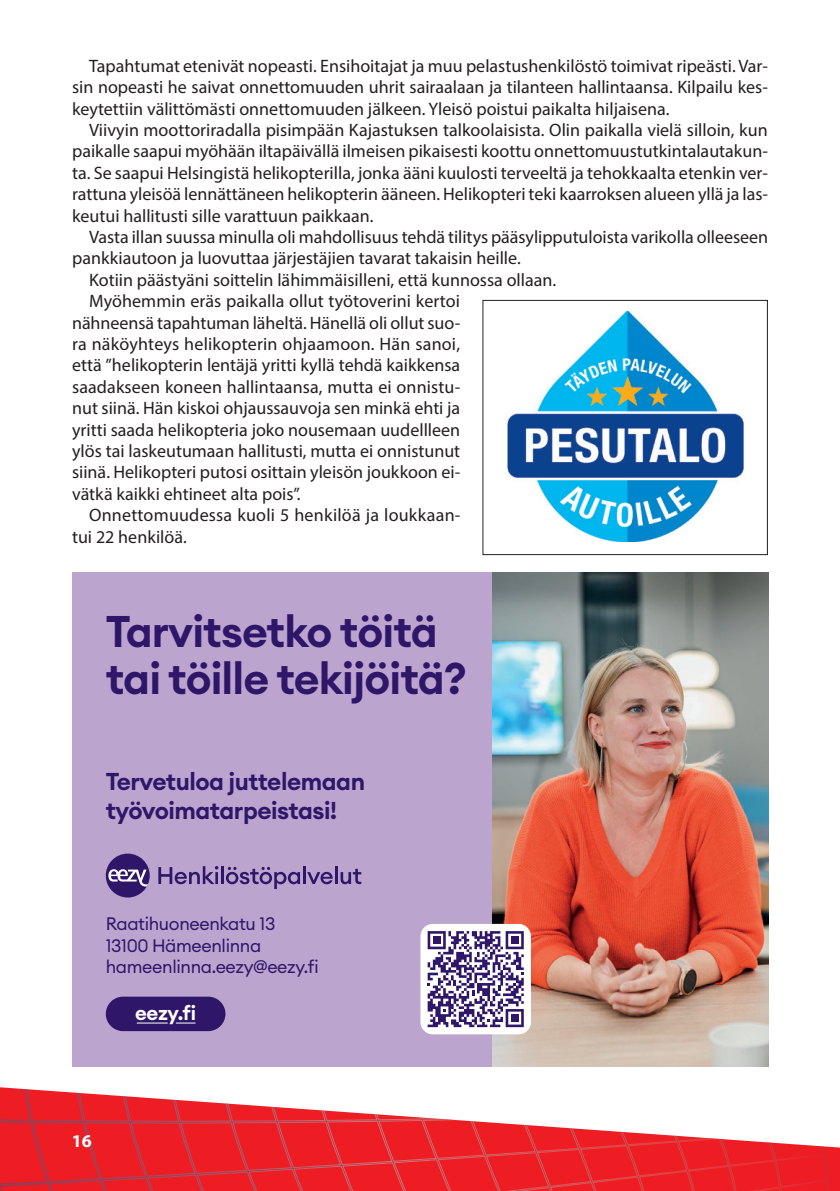
<style>
.page{position:relative;width:840px;height:1191px;background:#fff}
.page>*{position:absolute;margin:0;border:0;box-sizing:border-box;transform-origin:0 0}
.t1{font:600 43.8px/46.8px "Euclid Circular A";letter-spacing:-.02em;color:#2f1669}
.t2{font:600 24px/28.8px "Euclid Circular A";letter-spacing:-.02em;color:#2f1669}
.t3{font:600 20px "Euclid Circular A";color:#fff}
.leipis_sis{font:18px/21.4px "Myriad Pro";color:#231f20;text-align:justify}
.t4{font:700 18px "Myriad Pro";color:#fff}
.t5{font:17.8px/21.4px "Euclid Circular A";letter-spacing:-.02em;color:#2f1669}
</style>
<div class="page">
<svg style="left:0;top:1087px;width:839px;height:104px"></svg>
<div style="left:72px;top:572px;width:494px;height:494px;background:#bba5cf"></div>
<img style="left:492px;top:572px;width:276px;height:494px">
<div style="left:106px;top:996px;width:119px;height:35px;background:#2f1669;border-radius:17px"></div>
<svg style="left:158px;top:866px;width:203px;height:23px"></svg>
<div style="left:106px;top:853px;width:44px;height:44px;background:#2f1669;border-radius:50%"></div>
<svg style="left:108px;top:869px;width:40px;height:17px"></svg>
<div style="left:420px;top:924px;width:110px;height:110px;background:#fff;border-radius:12px"></div>
<svg style="left:427px;top:931px;width:96px;height:96px"></svg>
<div style="left:510px;top:936px;width:8px;height:8px;background:#2f1669"></div>
<div style="left:432px;top:936px;width:8px;height:8px;background:#2f1669"></div>
<div style="left:510px;top:1014px;width:8px;height:8px;background:#2f1669"></div>
<hr style="left:137px;top:1022px;width:31px;height:1px;background:#fff">
<svg style="left:176px;top:1022px;width:19px;height:1px"></svg>
<div style="left:482px;top:300px;width:285px;height:255px;border:1px solid #231f20"></div>
<img style="left:507px;top:312px;width:237px;height:230px">
<p class="leipis_sis" style="left:72px;top:55px;width:697px;text-indent:17px">Tapahtumat etenivät nopeasti. Ensihoitajat ja muu pelastushenkilöstö toimivat ripeästi. Var&shy;sin nopeasti he saivat onnettomuuden uhrit sairaalaan ja tilanteen hallintaansa. Kilpailu kes&shy;keytettiin välittömästi onnettomuuden jälkeen. Yleisö poistui paikalta hiljaisena.</p>
<p class="leipis_sis" style="left:72px;top:119px;width:697px;text-indent:17px">Viivyin moottoriradalla pisimpään Kajastuksen talkoolaisista. Olin paikalla vielä silloin, kun paikalle saapui myöhään iltapäivällä ilmeisen pikaisesti koottu onnettomuustutkintalautakun&shy;ta. Se saapui Helsingistä helikopterilla, jonka ääni kuulosti terveeltä ja tehokkaalta etenkin ver&shy;rattuna yleisöä lennättäneen helikopterin ääneen. Helikopteri teki kaarroksen alueen yllä ja las&shy;keutui hallitusti sille varattuun paikkaan.</p>
<p class="leipis_sis" style="left:72px;top:226px;width:697px;text-indent:17px">Vasta illan suussa minulla oli mahdollisuus tehdä tilitys pääsylipputuloista varikolla olleeseen pankkiautoon ja luovuttaa järjestäjien tavarat takaisin heille.</p>
<p class="leipis_sis" style="left:89px;top:269px;width:468px">Kotiin päästyäni soittelin lähimmäisilleni, että kunnossa ollaan.</p>
<p class="leipis_sis" style="left:72px;top:290px;width:389px;text-indent:17px">Myöhemmin eräs paikalla ollut työtoverini kertoi nähneensä tapahtuman läheltä. Hänellä oli ollut suo&shy;ra näköyhteys helikopterin ohjaamoon. Hän sanoi, että ”helikopterin lentäjä yritti kyllä tehdä kaikkensa saadakseen koneen hallintaansa, mutta ei onnistu&shy;nut siinä. Hän kiskoi ohjaussauvoja sen minkä ehti ja yritti saada helikopteria joko nousemaan uudellleen ylös tai laskeutumaan hallitusti, mutta ei onnistunut siinä. Helikopteri putosi osittain yleisön joukkoon ei&shy;vätkä kaikki ehtineet alta pois”.</p>
<p class="leipis_sis" style="left:72px;top:504px;width:389px;text-indent:17px">Onnettomuudessa kuoli 5 henkilöä ja loukkaan&shy;tui 22 henkilöä.</p>
<p class="t1" style="left:106px;top:608px;width:362px">Tarvitsetko töitä tai töille tekijöitä?</p>
<p class="t2" style="left:106px;top:767px;width:261px">Tervetuloa juttelemaan työvoimatarpeistasi!</p>
<p class="t5" style="left:106px;top:913px;width:214px">Raatihuoneenkatu 13<br>13100 Hämeenlinna hameenlinna.eezy@eezy.fi</p>
<p class="t3" style="left:135px;top:1000px;width:62px">eezy.fi</p>
<p class="t4" style="left:72px;top:1128px;width:21px">16</p>
</div>
